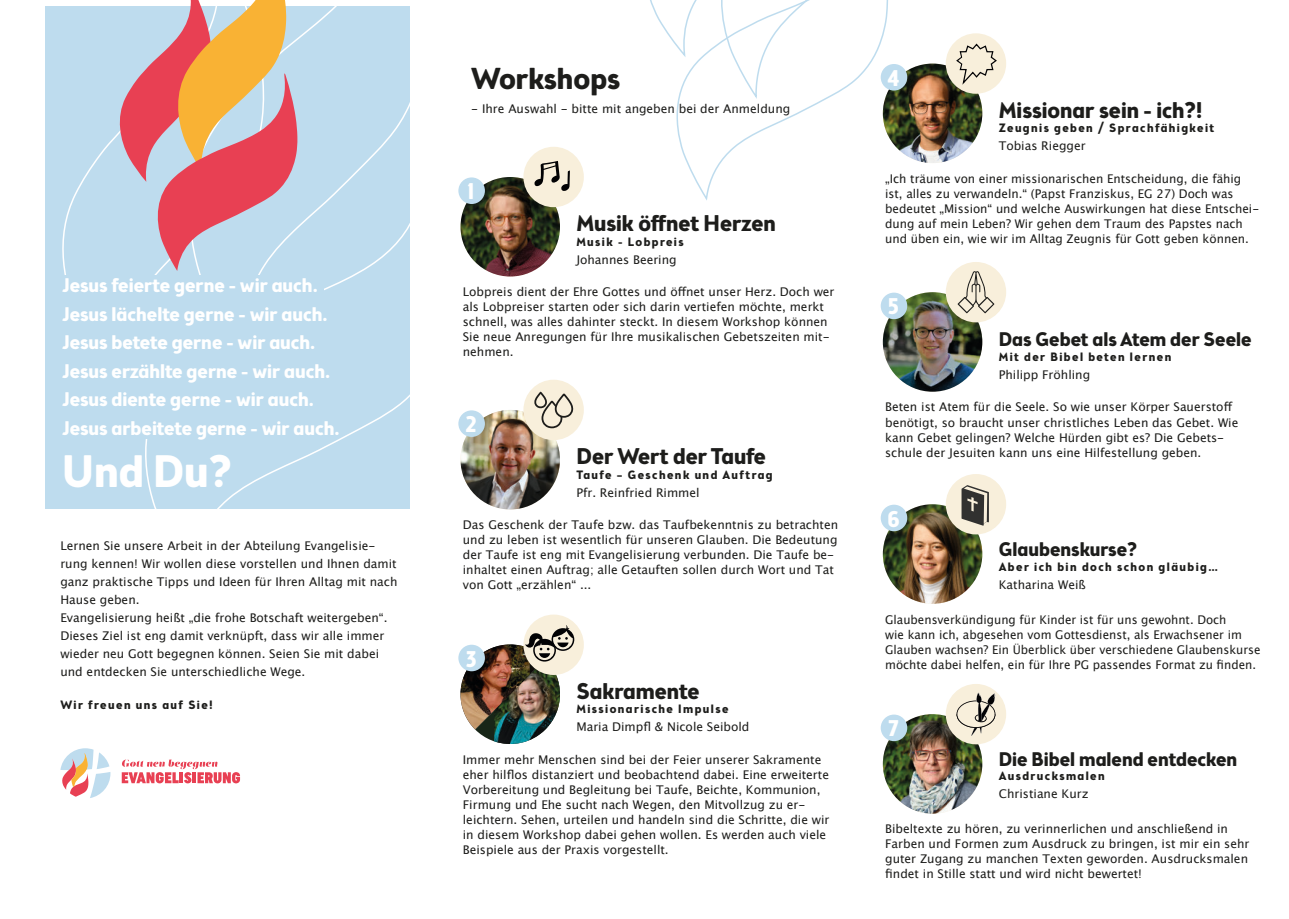
<style>
.page{position:relative;width:1289px;height:919px;background:#fff}
.page>*{position:absolute;margin:0;border:0;box-sizing:border-box;transform-origin:0 0}
.t1{font:700 45px "Brooklyn Samuels Five";color:#fff}
.t2{font:700 30px "Brooklyn Samuels Five";color:#1d1d1b}
.t3{font:700 22.5px "Brooklyn Samuels Five";color:#1d1d1b}
.t4{font:700 22.5px "Brooklyn Samuels Five";color:#fff}
.t5{font:700 19.5px/28.5px "Brooklyn Samuels Five";color:#fff}
.t6{font:700 19.5px "Brooklyn Samuels Five";color:#1d1d1b}
.t7{font:12px/15px "Lucida Grande";color:#1d1d1b}
.t8{font:700 12px "Brooklyn Samuels Five";letter-spacing:.12em;color:#1d1d1b}
</style>
<div class="page">
<div style="left:45px;top:6px;width:365px;height:502px;background:#bedcee"></div>
<svg style="left:122px;top:759px;width:118px;height:24px"></svg>
<svg style="left:60px;top:748px;width:50px;height:50px"></svg>
<img style="left:460px;top:177px;width:100px;height:99px;border-radius:50px">
<img style="left:882px;top:64px;width:100px;height:99px;border-radius:50px">
<img style="left:882px;top:292px;width:100px;height:99px;border-radius:50px">
<img style="left:882px;top:504px;width:100px;height:99px;border-radius:50px">
<img style="left:882px;top:714px;width:100px;height:99px;border-radius:50px">
<img style="left:460px;top:410px;width:100px;height:99px;border-radius:50px">
<div style="left:523px;top:147px;width:61px;height:60px;background:#f8efdb;border-radius:50%"></div>
<svg style="left:534px;top:161px;width:36px;height:30px"></svg>
<div style="left:945px;top:33px;width:61px;height:61px;background:#f8efdb;border-radius:50%"></div>
<div style="left:945px;top:262px;width:61px;height:60px;background:#f8efdb;border-radius:50%"></div>
<div style="left:945px;top:474px;width:61px;height:60px;background:#f8efdb;border-radius:50%"></div>
<div style="left:945px;top:683px;width:61px;height:61px;background:#f8efdb;border-radius:50%"></div>
<div style="left:523px;top:379px;width:61px;height:61px;background:#f8efdb;border-radius:50%"></div>
<div style="left:523px;top:614px;width:61px;height:61px;background:#f8efdb;border-radius:50%"></div>
<img style="left:460px;top:624px;width:114px;height:120px">
<svg style="left:956px;top:44px;width:40px;height:41px"></svg>
<svg style="left:957px;top:271px;width:37px;height:42px"></svg>
<svg style="left:956px;top:692px;width:39px;height:44px"></svg>
<svg style="left:139px;top:134px;width:271px;height:375px"></svg>
<svg style="left:650px;top:0;width:238px;height:201px"></svg>
<svg style="left:116px;top:0;width:181px;height:271px"></svg>
<div style="left:49px;top:275px;width:275px;height:164px;background:#bedcee"></div>
<svg style="left:961px;top:485px;width:27px;height:40px"></svg>
<svg style="left:534px;top:391px;width:40px;height:38px"></svg>
<div style="left:458px;top:177px;width:27px;height:27px;background:#bedcee;border-radius:50%"></div>
<div style="left:880px;top:64px;width:27px;height:27px;background:#bedcee;border-radius:50%"></div>
<div style="left:880px;top:292px;width:27px;height:27px;background:#bedcee;border-radius:50%"></div>
<div style="left:880px;top:504px;width:27px;height:27px;background:#bedcee;border-radius:50%"></div>
<div style="left:880px;top:714px;width:27px;height:27px;background:#bedcee;border-radius:50%"></div>
<div style="left:458px;top:410px;width:27px;height:27px;background:#bedcee;border-radius:50%"></div>
<div style="left:458px;top:644px;width:27px;height:27px;background:#bedcee;border-radius:50%"></div>
<h3 class="t5" style="left:62px;top:272px;width:279px">Jesus feierte gerne - wir auch.<br>Jesus lächelte gerne - wir auch.<br>Jesus betete gerne - wir auch.<br>Jesus erzählte gerne - wir auch.<br>Jesus diente gerne - wir auch.<br>Jesus arbeitete gerne - wir auch.</h3>
<h1 class="t1" style="left:62px;top:448px;width:170px">Und Du?</h1>
<p class="t7" style="left:60px;top:537px;width:338px;line-height:18px">Lernen Sie unsere Arbeit in der Abteilung Evangelisie&shy;rung kennen! Wir wollen diese vorstellen und Ihnen damit ganz praktische Tipps und Ideen für Ihren Alltag mit nach Hause geben.<br>Evangelisierung heißt „die frohe Botschaft weitergeben“.<br>Dieses Ziel ist eng damit verknüpft, dass wir alle immer wieder neu Gott begegnen können. Seien Sie mit dabei und entdecken Sie unterschiedliche Wege.</p>
<p class="t8" style="left:60px;top:698px;width:154px">Wir freuen uns auf Sie!</p>
<h2 class="t2" style="left:471px;top:63px;width:150px">Workshops</h2>
<p class="t7" style="left:471px;top:102px;width:320px">- Ihre Auswahl - bitte mit angeben bei der Anmeldung</p>
<h3 class="t4" style="left:467px;top:180px;width:8px">1</h3>
<h3 class="t3" style="left:576px;top:212px;width:201px">Musik öffnet Herzen</h3>
<p class="t8" style="left:576px;top:235px;width:109px">Musik - Lobpreis</p>
<p class="t7" style="left:576px;top:252px;width:102px">Johannes Beering</p>
<p class="t7" style="left:463px;top:284px;width:373px">Lobpreis dient der Ehre Gottes und öffnet unser Herz. Doch wer als Lobpreiser starten oder sich darin vertiefen möchte, merkt schnell, was alles dahinter steckt. In diesem Workshop können Sie neue Anregungen für Ihre musikalischen Gebetszeiten mit&shy;nehmen.</p>
<h3 class="t4" style="left:465px;top:413px;width:13px">2</h3>
<h3 class="t3" style="left:576px;top:444px;width:191px">Der Wert der Taufe</h3>
<p class="t8" style="left:576px;top:468px;width:198px">Taufe – Geschenk und Auftrag</p>
<p class="t7" style="left:576px;top:485px;width:125px">Pfr. Reinfried Rimmel</p>
<p class="t7" style="left:463px;top:517px;width:377px">Das Geschenk der Taufe bzw. das Taufbekenntnis zu betrachten und zu leben ist wesentlich für unseren Glauben. Die Bedeutung der Taufe ist eng mit Evangelisierung verbunden. Die Taufe be&shy;inhaltet einen Auftrag; alle Getauften sollen durch Wort und Tat von Gott „erzählen“ ...</p>
<h3 class="t4" style="left:466px;top:647px;width:12px">3</h3>
<h3 class="t3" style="left:576px;top:679px;width:125px">Sakramente</h3>
<p class="t8" style="left:576px;top:703px;width:154px">Missionarische Impulse</p>
<p class="t7" style="left:576px;top:719px;width:175px">Maria Dimpfl &amp; Nicole Seibold</p>
<p class="t7" style="left:463px;top:752px;width:368px">Immer mehr Menschen sind bei der Feier unserer Sakramente eher hilflos distanziert und beobachtend dabei. Eine erweiterte Vorbereitung und Begleitung bei Taufe, Beichte, Kommunion, Firmung und Ehe sucht nach Wegen, den Mitvollzug zu er&shy;leichtern. Sehen, urteilen und handeln sind die Schritte, die wir in diesem Workshop dabei gehen wollen. Es werden auch viele Beispiele aus der Praxis vorgestellt.</p>
<h3 class="t4" style="left:887px;top:66px;width:13px">4</h3>
<h3 class="t3" style="left:998px;top:98px;width:205px">Missionar sein - ich?!</h3>
<p class="t8" style="left:998px;top:122px;width:217px">Zeugnis geben / Sprachfähigkeit</p>
<p class="t7" style="left:998px;top:139px;width:88px">Tobias Riegger</p>
<p class="t7" style="left:885px;top:171px;width:375px">„Ich träume von einer missionarischen Entscheidung, die fähig ist, alles zu verwandeln.“ (Papst Franziskus, EG 27) Doch was bedeutet „Mission“ und welche Auswirkungen hat diese Entschei&shy;dung auf mein Leben? Wir gehen dem Traum des Papstes nach und üben ein, wie wir im Alltag Zeugnis für Gott geben können.</p>
<h3 class="t4" style="left:887px;top:295px;width:13px">5</h3>
<h3 class="t6" style="left:998px;top:329px;width:254px">Das Gebet als Atem der Seele</h3>
<p class="t8" style="left:998px;top:350px;width:174px">Mit der Bibel beten lernen</p>
<p class="t7" style="left:998px;top:367px;width:93px">Philipp Fröhling</p>
<p class="t7" style="left:885px;top:400px;width:355px">Beten ist Atem für die Seele. So wie unser Körper Sauerstoff benötigt, so braucht unser christliches Leben das Gebet. Wie kann Gebet gelingen? Welche Hürden gibt es? Die Gebets&shy;schule der Jesuiten kann uns eine Hilfestellung geben.</p>
<h3 class="t4" style="left:887px;top:507px;width:14px">6</h3>
<h3 class="t6" style="left:998px;top:539px;width:140px">Glaubenskurse?</h3>
<p class="t8" style="left:998px;top:560px;width:220px">Aber ich bin doch schon gläubig…</p>
<p class="t7" style="left:998px;top:577px;width:88px">Katharina Weiß</p>
<p class="t7" style="left:885px;top:612px;width:377px">Glaubensverkündigung für Kinder ist für uns gewohnt. Doch<br>wie kann ich, abgesehen vom Gottesdienst, als Erwachsener im Glauben wachsen? Ein Überblick über verschiedene Glaubenskurse möchte dabei helfen, ein für Ihre PG passendes Format zu finden.</p>
<h3 class="t4" style="left:888px;top:717px;width:11px">7</h3>
<h3 class="t6" style="left:998px;top:749px;width:240px">Die Bibel malend entdecken</h3>
<p class="t8" style="left:998px;top:770px;width:107px">Ausdrucksmalen</p>
<p class="t7" style="left:998px;top:787px;width:91px">Christiane Kurz</p>
<p class="t7" style="left:885px;top:821px;width:366px">Bibeltexte zu hören, zu verinnerlichen und anschließend in Farben und Formen zum Ausdruck zu bringen, ist mir ein sehr guter Zugang zu manchen Texten geworden. Ausdrucksmalen findet in Stille statt und wird nicht bewertet!</p>
</div>
